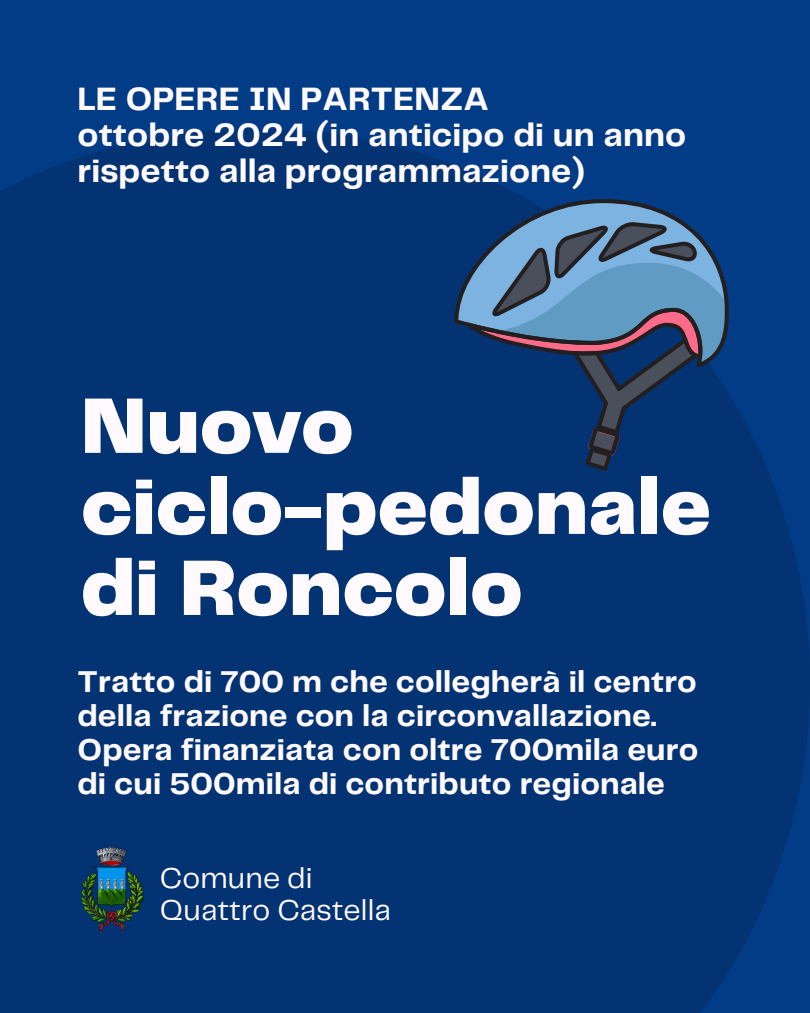
<style>
.page{position:relative;width:810px;height:1013px;background:#fff}
.page>*{position:absolute;margin:0;border:0;box-sizing:border-box;transform-origin:0 0}
.t1{font:900 81.6px/81px "Telegraf";color:#fffafd}
.t2{font:700 33.6px/35.6px "Telegraf";letter-spacing:.005em;color:#fffafd}
.t3{font:700 31.3px/33.8px "Telegraf";letter-spacing:.005em;color:#fffafd}
.t4{font:29.8px "Telegraf";letter-spacing:.005em;color:#fffafd}
</style>
<div class="page">
<div style="left:0;top:0;width:810px;height:1012px;background:#023b86"></div>
<div style="left:0;top:129px;width:810px;height:883px;background:#033372"></div>
<svg style="left:454px;top:199px;width:275px;height:168px"></svg>
<svg style="left:466px;top:221px;width:261px;height:250px"></svg>
<img style="left:81px;top:847px;width:63px;height:83px">
<p class="t2" style="left:78px;top:83px;width:413px">LE OPERE IN PARTENZA</p>
<p class="t2" style="left:78px;top:119px;width:610px">ottobre 2024 (in anticipo di un anno rispetto alla programmazione)</p>
<p class="t1" style="left:81px;top:389px;width:274px">Nuovo</p>
<p class="t1" style="left:81px;top:470px;width:632px">ciclo-pedonale di Roncolo</p>
<p class="t3" style="left:78px;top:666px;width:621px">Tratto di 700 m che collegherà il centro della frazione con la circonvallazione.</p>
<p class="t3" style="left:78px;top:734px;width:623px">Opera finanziata con oltre 700mila euro di cui 500mila di contributo regionale</p>
<p class="t4" style="left:160px;top:865px;width:154px">Comune di</p>
<p class="t4" style="left:160px;top:897px;width:232px">Quattro Castella</p>
</div>
